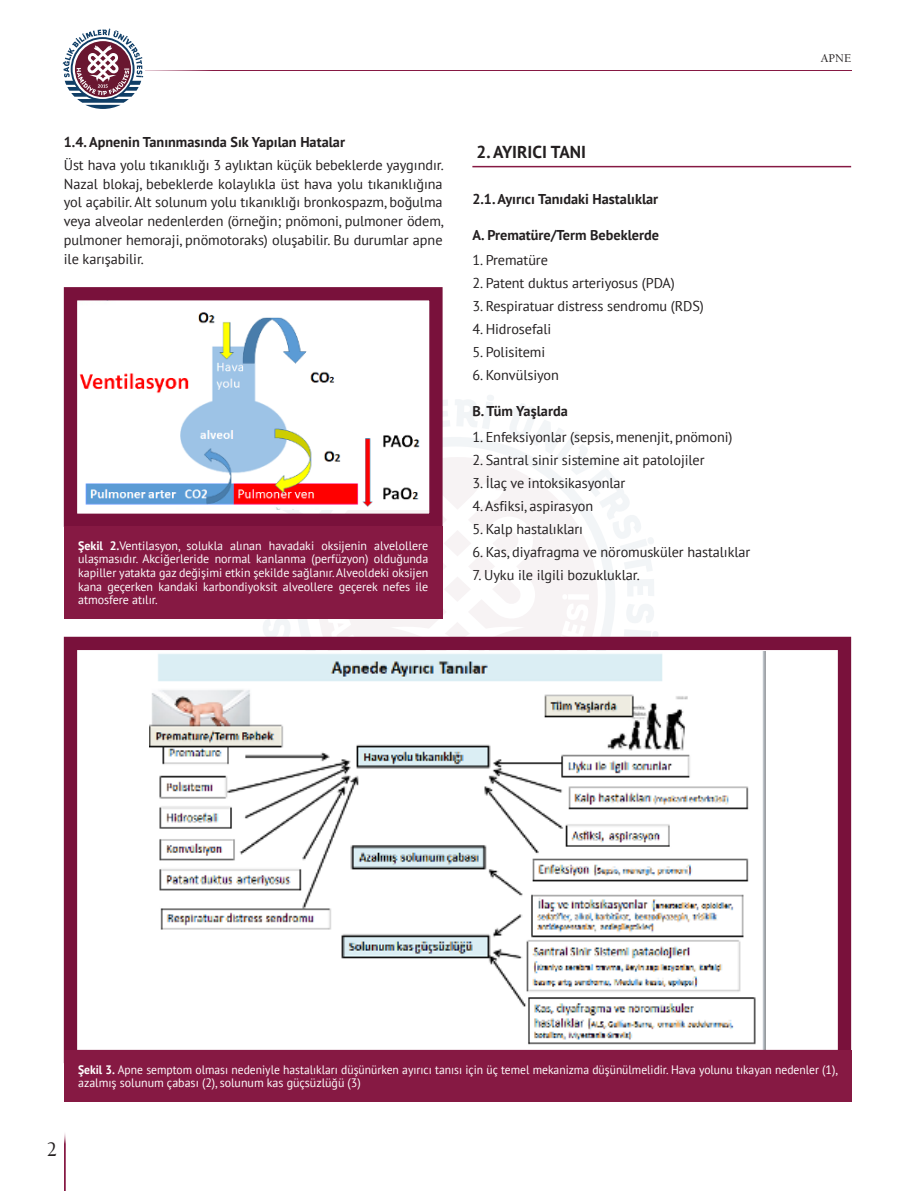
<style>
.page{position:relative;width:915px;height:1191px;background:#fff}
.page>*{position:absolute;margin:0;border:0;box-sizing:border-box;transform-origin:0 0}
.t1{font:21px "Berkeley Regular Tr";color:#231f20;scale:.92 1}
.ARA_BASLIKkkkkk{font:700 17.25px "PT Sans";color:#231f20}
.YAZI{font:14.25px/18.8px "PT Sans";letter-spacing:-.005em;color:#231f20;text-align:justify}
.BOLD{font:700 14.25px "PT Sans";color:#231f20}
.RESIM-ALTI{font:12.15px/13.6px "PT Sans";color:#fff;text-align:justify}
.RESIM-ALTI-2{font:12.15px/13.6px "PT Sans";color:#fff;scale:.95 1}
.t2{font:12px "Berkeley Regular Tr";color:#231f20}
.s1{font-weight:700}
</style>
<div class="page">
<hr style="left:85px;top:70px;width:765px;height:1px;background:#861943">
<svg style="left:63px;top:29px;width:80px;height:80px"></svg>
<hr style="left:64px;top:1131px;width:1px;height:60px;background:#861943">
<hr style="left:472px;top:166px;width:378px;height:1px;background:#861943">
<img style="left:79px;top:312px;width:341px;height:198px">
<div style="left:64px;top:287px;width:378px;height:240px;border:13px solid #79113b"></div>
<div style="left:64px;top:526px;width:378px;height:93px;background:#861943"></div>
<img style="left:150px;top:651px;width:615px;height:398px">
<div style="left:64px;top:637px;width:786px;height:426px;border:13px solid #79113b"></div>
<div style="left:64px;top:1050px;width:786px;height:52px;background:#861943"></div>
<p class="BOLD" style="left:64px;top:132px;width:282px">1.4. Apnenin Tanınmasında Sık Yapılan Hatalar</p>
<p class="YAZI" style="left:64px;top:155px;width:381px">Üst hava yolu tıkanıklığı 3 aylıktan küçük bebeklerde yaygındır.<br>Nazal blokaj, bebeklerde kolaylıkla üst hava yolu tıkanıklığına yol açabilir. Alt solunum yolu tıkanıklığı bronkospazm, boğulma veya alveolar nedenlerden (örneğin; pnömoni, pulmoner ödem, pulmoner hemoraji, pnömotoraks) oluşabilir. Bu durumlar apne ile karışabilir.</p>
<p class="RESIM-ALTI" style="left:78px;top:538px;width:351px"><span class="s1">Şekil 2.</span>Ventilasyon, solukla alınan havadaki oksijenin alvelollere ulaşmasıdır. Akciğerleride normal kanlanma (perfüzyon) olduğunda kapiller yatakta gaz değişimi etkin şekilde sağlanır. Alveoldeki oksijen kana geçerken kandaki karbondiyoksit alveollere geçerek nefes ile atmosfere atılır.</p>
<p class="ARA_BASLIKkkkkk" style="left:476px;top:140px;width:111px">2. AYIRICI TANI</p>
<p class="BOLD" style="left:472px;top:189px;width:187px">2.1. Ayırıcı Tanıdaki Hastalıklar</p>
<p class="BOLD" style="left:472px;top:225px;width:188px">A. Prematüre/Term Bebeklerde</p>
<p class="YAZI" style="left:472px;top:250px;width:77px">1. Prematüre</p>
<p class="YAZI" style="left:472px;top:273px;width:204px">2. Patent duktus arteriyosus (PDA)</p>
<p class="YAZI" style="left:472px;top:296px;width:233px">3. Respiratuar distress sendromu (RDS)</p>
<p class="YAZI" style="left:472px;top:319px;width:80px">4. Hidrosefali</p>
<p class="YAZI" style="left:472px;top:343px;width:74px">5. Polisitemi</p>
<p class="YAZI" style="left:472px;top:366px;width:88px">6. Konvülsiyon</p>
<p class="BOLD" style="left:472px;top:402px;width:97px">B. Tüm Yaşlarda</p>
<p class="YAZI" style="left:472px;top:427px;width:261px">1. Enfeksiyonlar (sepsis, menenjit, pnömoni)</p>
<p class="YAZI" style="left:472px;top:450px;width:234px">2. Santral sinir sistemine ait patolojiler</p>
<p class="YAZI" style="left:472px;top:473px;width:154px">3. İlaç ve intoksikasyonlar</p>
<p class="YAZI" style="left:472px;top:496px;width:122px">4. Asfiksi, aspirasyon</p>
<p class="YAZI" style="left:472px;top:519px;width:112px">5. Kalp hastalıkları</p>
<p class="YAZI" style="left:472px;top:542px;width:279px">6. Kas, diyafragma ve nöromusküler hastalıklar</p>
<p class="YAZI" style="left:472px;top:566px;width:169px">7. Uyku ile ilgili bozukluklar.</p>
<p class="t2" style="left:820px;top:51px;width:32px">APNE</p>
<h1 class="t1" style="left:47px;top:1136px;width:12px">2</h1>
<p class="RESIM-ALTI-2" style="left:78px;top:1062px;width:800px"><span class="s1">Şekil 3.</span> Apne semptom olması nedeniyle hastalıkları düşünürken ayırıcı tanısı için üç temel mekanizma düşünülmelidir. Hava yolunu tıkayan nedenler (1), azalmış solunum çabası (2), solunum kas güçsüzlüğü (3)</p>
</div>
